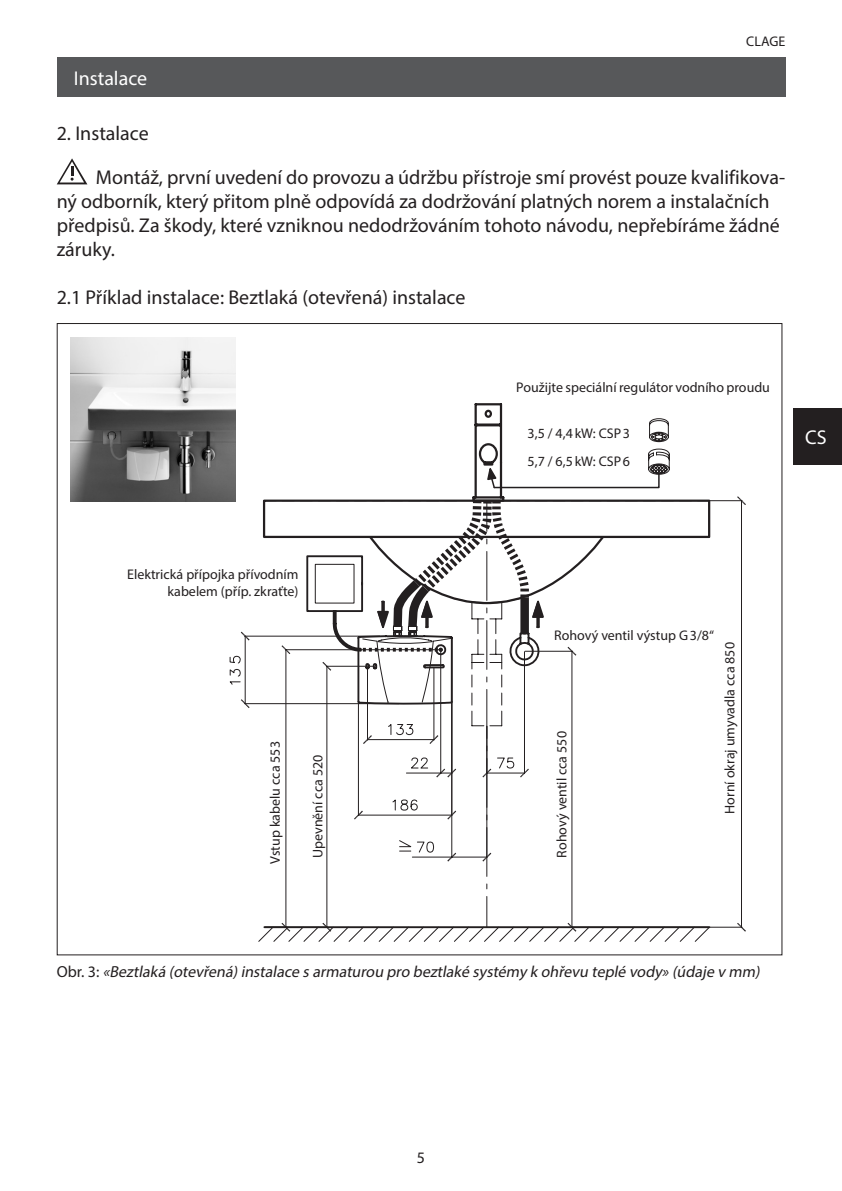
<style>
.page{position:relative;width:842px;height:1191px;background:#fff}
.page>*{position:absolute;margin:0;border:0;box-sizing:border-box;transform-origin:0 0}
._4_Body_fett{font:20px/24px "Myriad Pro";color:#231f20}
.Kapitelformat_Lebend{font:20px "Myriad Pro";color:#fff}
.t1{font:italic 16px "Myriad Pro";color:#231f20}
.t2{font:16px "Myriad Pro";color:#231f20}
.t3{font:14px/28.2px "Myriad Pro";color:#231f20}
.s1{font-style:normal}
</style>
<div class="page">
<div style="left:794px;top:408px;width:48px;height:57px;background:#231f20"></div>
<img style="left:71px;top:337px;width:164px;height:164px">
<hr style="left:710px;top:927px;width:32px;height:1px;background:#231f20">
<hr style="left:710px;top:500px;width:32px;height:1px;background:#231f20">
<hr style="left:741px;top:501px;width:1px;height:426px;background:#231f20">
<svg style="left:737px;top:923px;width:9px;height:8px"></svg>
<svg style="left:737px;top:496px;width:9px;height:9px"></svg>
<svg style="left:258px;top:861px;width:452px;height:80px"></svg>
<svg style="left:230px;top:403px;width:440px;height:458px"></svg>
<div style="left:552px;top:595px;width:166px;height:47px;background:#fff"></div>
<div style="left:552px;top:676px;width:18px;height:236px;background:#fff"></div>
<div style="left:310px;top:740px;width:14px;height:132px;background:#fff"></div>
<div style="left:266px;top:736px;width:17px;height:132px;background:#fff"></div>
<div style="left:123px;top:562px;width:176px;height:40px;background:#fff"></div>
<svg style="left:57px;top:158px;width:30px;height:26px"></svg>
<div style="left:57px;top:57px;width:728px;height:39px;background:#57585a"></div>
<p class="Kapitelformat_Lebend" style="left:74px;top:66px;width:75px">Instalace</p>
<p class="_4_Body_fett" style="left:57px;top:121px;width:94px">2. Instalace</p>
<p class="t3" style="left:746px;top:27px;width:41px">CLAGE</p>
<p class="_4_Body_fett" style="left:57px;top:165px;width:730px;text-indent:39px">Montáž, první uvedení do provozu a údržbu přístroje smí provést pouze kvalifikova&shy;ný odborník, který přitom plně odpovídá za dodržování platných norem a instalačních předpisů. Za škody, které vzniknou nedodržováním tohoto návodu, nepřebíráme žádné záruky.</p>
<p class="_4_Body_fett" style="left:57px;top:285px;width:410px">2.1 Příklad instalace: Beztlaká (otevřená) instalace</p>
<p class="t3" style="left:516px;top:373px;width:255px">Použijte speciální regulátor vodního proudu</p>
<p class="t3" style="left:528px;top:419px;width:104px">3,5 / 4,4 kW: CSP 3<br>5,7 / 6,5 kW: CSP 6</p>
<p class="Kapitelformat_Lebend" style="left:805px;top:424px;width:23px">CS</p>
<p class="t3" style="left:127px;top:565px;width:173px;line-height:16.8px;text-align:right">Elektrická přípojka přívodním kabelem (příp. zkraťte)</p>
<p class="t3" style="left:261px;top:863px;width:124px;rotate:-90deg">Vstup kabelu cca 553</p>
<p class="t3" style="left:303px;top:858px;width:105px;rotate:-90deg">Upevnění cca 520</p>
<p class="t3" style="left:554px;top:621px;width:161px">Rohový ventil výstup G 3/8“</p>
<p class="t3" style="left:547px;top:857px;width:128px;rotate:-90deg">Rohový ventil cca 550</p>
<p class="t3" style="left:715px;top:814px;width:173px;rotate:-90deg">Horní okraj umyvadla cca 850</p>
<p class="t1" style="left:57px;top:962px;width:708px"><span class="s1">O b r . 3 :</span> «Beztlaká (otevřená)instalace s armaturou pro beztlaké systémy k ohřevu teplé vody» (údaje v mm)</p>
<p class="t2" style="left:417px;top:1147px;width:10px">5</p>
</div>
